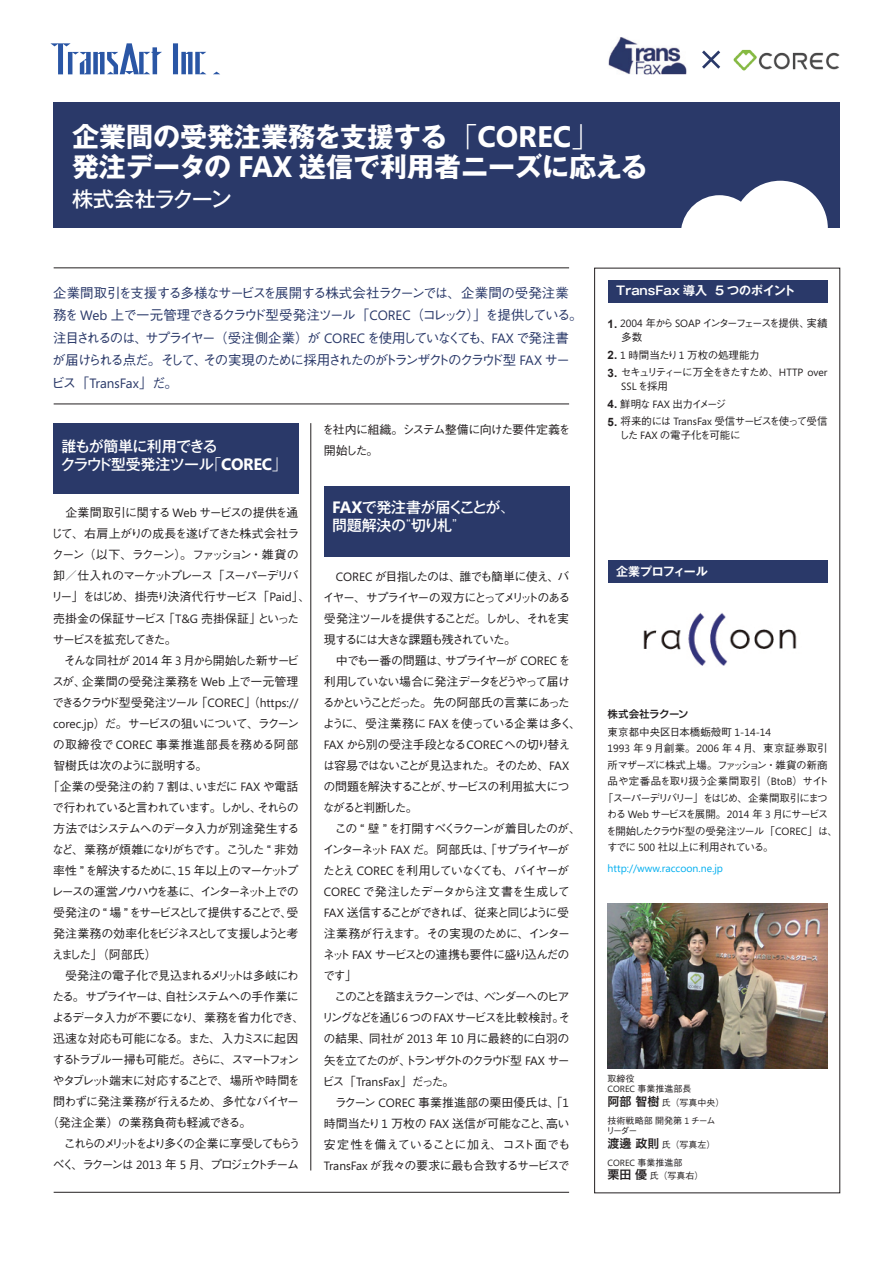
<style>
.page{position:relative;width:893px;height:1263px;background:#fff}
.page>*{position:absolute;margin:0;border:0;box-sizing:border-box;transform-origin:0 0}
.タイトル{font:700 27px "Gothic MB101 Pr 6 N";color:#fff}
.サブタイトル{font:500 21px "Gothic MB101 Pr 6 N";letter-spacing:-.07em;color:#fff}
.小見出し一行目{font:500 15px/18px "Gothic MB101 Pr 6 N";letter-spacing:-.045em;color:#fff}
.小見出し{font:500 15px/18px "Gothic MB101 Pr 6 N";letter-spacing:-.02em;color:#fff}
.リード{font:500 13.5px/22.5px "Gothic BBB Pr 6 N";letter-spacing:-.11em;color:#2a3969}
.本文{font:500 12px/21px "Gothic BBB Pr 6 N";letter-spacing:-.11em;color:#231f20;text-align:justify}
.本文-2{font:500 12px/21px "Gothic BBB Pr 6 N";letter-spacing:-.195em;color:#231f20}
.本文-3{font:500 12px/21px "Gothic BBB Pr 6 N";letter-spacing:-.055em;color:#231f20}
.本文-4{font:500 12px "Gothic BBB Pr 6 N";letter-spacing:-.15em;color:#231f20}
.本文-5{font:500 12px "Gothic BBB Pr 6 N";letter-spacing:-.08em;color:#231f20}
.本文-6{font:500 12px "Gothic BBB Pr 6 N";letter-spacing:-.07em;color:#231f20}
.本文-7{font:500 12px "Gothic BBB Pr 6 N";letter-spacing:-.085em;color:#231f20}
.本文-8{font:500 12px "Gothic BBB Pr 6 N";letter-spacing:-.03em;color:#231f20}
.プロフィール{font:700 12px "Gothic MB101 Pr 6 N De";color:#fff}
.プロフィール-2{font:700 12px "Gothic MB101 Pr 6 N De";letter-spacing:-.04em;color:#fff}
.プロフィール-3{font:500 10.5px/13.5px "Gothic BBB Pr 6 N";letter-spacing:-.1em;color:#231f20}
.プロフィール-4{font:500 10.5px/13.5px "Gothic BBB Pr 6 N";letter-spacing:-.07em;color:#231f20}
.プロフィール-5{font:500 10.5px/13.5px "Gothic BBB Pr 6 N";letter-spacing:-.175em;color:#231f20}
.プロフィール-6{font:500 10.5px "Gothic BBB Pr 6 N";letter-spacing:-.14em;color:#231f20}
.プロフィール-7{font:500 10.5px "Gothic BBB Pr 6 N";letter-spacing:.035em;color:#231f20}
.プロフィール-8{font:500 10.5px "Gothic BBB Pr 6 N";letter-spacing:-.04em;color:#231f20}
.プロフィール-9{font:500 10.5px "Gothic BBB Pr 6 N";letter-spacing:-.155em;color:#231f20}
.プロフィール-10{font:10.5px "Segoe";color:#00aeef}
.プロフィール-11{font:500 10.5px "Gothic BBB Pr 6 N";letter-spacing:-.06em;color:#231f20}
.プロフィール-12{font:500 10.5px "Gothic BBB Pr 6 N";color:#231f20}
.プロフィール-13{font:500 10.5px "Gothic BBB Pr 6 N";letter-spacing:-.12em;color:#231f20}
.プロフィール-14{font:500 10.5px "Gothic BBB Pr 6 N";letter-spacing:-.015em;color:#231f20}
.プロフィール-15{font:500 10.5px "Gothic BBB Pr 6 N";letter-spacing:-.13em;color:#231f20}
.プロフィール-16{font:10.5px "Hira Kaku Pro N W6";color:#231f20}
.キャプション{font:500 9px "Gothic BBB Pr 6 N";color:#231f20}
.キャプション-2{font:9px "Segoe";color:#231f20}
.s1{font-weight:300}
.s2{font-family:"Segoe";font-size:29.7px}
.s3{font-family:"Segoe";font-weight:400}
.s4{font-family:"Segoe";font-weight:700;font-size:16.5px}
.s5{font-family:"Arial";font-weight:700;font-size:11.55px}
.s6{font-family:"Hira Kak ADK Std W6"}
.s7{font-family:"Hira Kaku Pro N W6";font-weight:400;font-size:12px}
.s8{font-family:"Gothic BBB Pr 6 N";font-weight:500}
</style>
<div class="page">
<div style="left:594px;top:268px;width:246px;height:925px;background:#fff;border:1px solid #231f20"></div>
<div style="left:53px;top:103px;width:787px;height:125px;background:#2a3969"></div>
<svg style="left:681px;top:181px;width:147px;height:47px"></svg>
<div style="left:53px;top:423px;width:245px;height:71px;background:#2a3969"></div>
<div style="left:324px;top:486px;width:245px;height:71px;background:#2a3969"></div>
<hr style="left:310px;top:423px;width:1px;height:747px;background:#231f20">
<hr style="left:54px;top:1192px;width:515px;height:1px;background:#231f20">
<hr style="left:54px;top:404px;width:515px;height:1px;background:#231f20">
<hr style="left:54px;top:267px;width:515px;height:1px;background:#231f20">
<div style="left:608px;top:560px;width:219px;height:23px;background:#2a3969"></div>
<div style="left:608px;top:280px;width:219px;height:23px;background:#2a3969"></div>
<img style="left:643px;top:612px;width:154px;height:54px">
<img style="left:608px;top:904px;width:219px;height:165px">
<img style="left:50px;top:43px;width:170px;height:32px">
<img style="left:733px;top:49px;width:107px;height:22px">
<svg style="left:702px;top:50px;width:19px;height:19px"></svg>
<img style="left:608px;top:37px;width:79px;height:38px">
<p class="タイトル" style="left:72px;top:114px;width:528px">企業間の受発注業務を支援する<span class="s1">「</span><span class="s2">COREC</span><span class="s1">」</span></p>
<p class="タイトル" style="left:72px;top:144px;width:577px">発注データの <span class="s2">FAX</span> 送信で利用者ニーズに応える</p>
<p class="サブタイトル" style="left:72px;top:182px;width:161px">株式会社ラクーン</p>
<p class="リード" style="left:51px;top:280px;width:533px">企業間取引を支援する多様なサービスを展開する株式会社ラクーンでは、企業間の受発注業務を <span class="s3">Web</span> 上で一元管理できるクラウド型受発注ツール「<span class="s3">COREC</span>（コレック）」を提供している。注目されるのは、サプライヤー（受注側企業）が <span class="s3">COREC</span> を使用していなくても、<span class="s3">FAX</span> で発注書が届けられる点だ。そして、その実現のために採用されたのがトランザクトのクラウド型 <span class="s3">FAX</span> サービス「<span class="s3">TransFax</span>」だ。</p>
<p class="小見出し一行目" style="left:60px;top:436px;width:228px">誰もが簡単に利用できる<br>クラウド型受発注ツール<span class="s1">「</span><span class="s4">COREC</span><span class="s1">」</span></p>
<p class="本文" style="left:51px;top:502px;width:261px;text-align:left">　企業間取引に関する <span class="s3">Web</span> サービスの提供を通じて、右肩上がりの成長を遂げてきた株式会社ラクーン（以下、ラクーン）。ファッション・雑貨の卸／仕入れのマーケットプレース「スーパーデリバリー」をはじめ、掛売り決済代行サービス「<span class="s3">Paid</span>」、売掛金の保証サービス「<span class="s3">T&amp;G</span> 売掛保証」といったサービスを拡充してきた。</p>
<p class="本文" style="left:52px;top:649px;width:249px">　そんな同社が <span class="s3">2014</span> 年 <span class="s3">3</span> 月から開始した新サービスが、企業間の受発注業務を<span class="s3">Web</span> 上で一元管理できるクラウド型受発注ツール「<span class="s3">COREC</span>」（<span class="s3">https:// corec.jp</span>）だ。サービスの狙いについて、ラクーンの取締役で <span class="s3">COREC</span> 事業推進部長を務める阿部智樹氏は次のように説明する。</p>
<p class="本文" style="left:51px;top:775px;width:250px;text-indent:-4px">「企業の受発注の約 <span class="s3">7</span> 割は、いまだに <span class="s3">FAX</span> や電話で行われていると言われています。しかし、それらの方法ではシステムへのデータ入力が別途発生するなど、業務が煩雑になりがちです。こうした “ 非効率性 ” を解決するために、<span class="s3">15</span> 年以上のマーケットプレースの運営ノウハウを基に、インターネット上での受発注の “ 場 ” をサービスとして提供することで、受発注業務の効率化をビジネスとして支援しようと考えました」（阿部氏）</p>
<p class="本文-5" style="left:53px;top:965px;width:247px">　受発注の電子化で見込まれるメリットは多岐にわ</p>
<p class="本文" style="left:52px;top:985px;width:248px">たる。サプライヤーは、自社システムへの手作業に</p>
<p class="本文" style="left:52px;top:1006px;width:254px">よるデータ入力が不要になり、業務を省力化でき、</p>
<p class="本文-6" style="left:53px;top:1028px;width:247px">迅速な対応も可能になる。また、入力ミスに起因</p>
<p class="本文-4" style="left:52px;top:1049px;width:248px">するトラブル一掃も可能だ。さらに、スマートフォン</p>
<p class="本文" style="left:53px;top:1069px;width:249px">やタブレット端末に対応することで、場所や時間を</p>
<p class="本文-7" style="left:53px;top:1091px;width:248px">問わずに発注業務が行えるため、多忙なバイヤー</p>
<p class="本文-8" style="left:47px;top:1112px;width:206px">（発注企業）の業務負荷も軽減できる。</p>
<p class="本文-2" style="left:53px;top:1132px;width:249px">　これらのメリットをより多くの企業に享受してもらうべく、ラクーンは <span class="s3">2013</span> 年 <span class="s3">5</span> 月、プロジェクトチーム</p>
<p class="本文-3" style="left:322px;top:418px;width:250px">を社内に組織。システム整備に向けた要件定義を開始した。</p>
<p class="小見出し" style="left:332px;top:498px;width:184px"><span class="s4">FAX</span>で発注書が届くことが<span class="s1">、</span>問題解決の<span class="s1">“</span>切り札<span class="s1">”</span></p>
<p class="本文" style="left:323px;top:566px;width:249px;text-indent:13px"><span class="s3">COREC</span> が目指したのは、誰でも簡単に使え、バイヤー、サプライヤーの双方にとってメリットのある受発注ツールを提供することだ。しかし、それを実現するには大きな課題も残されていた。</p>
<p class="本文" style="left:323px;top:650px;width:260px;text-align:left">　中でも一番の問題は、サプライヤーが <span class="s3">COREC</span> を利用していない場合に発注データをどうやって届けるかということだった。先の阿部氏の言葉にあったように、受注業務に <span class="s3">FAX</span> を使っている企業は多く、<br><span class="s3">FAX</span> から別の受注手段となる<span class="s3">COREC</span>への切り替えは容易ではないことが見込まれた。そのため、<span class="s3">FAX</span>の問題を解決することが、サービスの利用拡大につながると判断した。</p>
<p class="本文" style="left:323px;top:818px;width:260px;text-align:left">　この “ 壁 ” を打開すべくラクーンが着目したのが、インターネット <span class="s3">FAX</span> だ。阿部氏は、「サプライヤーがたとえ <span class="s3">COREC</span> を利用していなくても、バイヤーが<br><span class="s3">COREC</span> で発注したデータから注文書を生成して<br><span class="s3">FAX</span> 送信することができれば、従来と同じように受注業務が行えます。その実現のために、インターネット <span class="s3">FAX</span> サービスとの連携も要件に盛り込んだのです」</p>
<p class="本文" style="left:322px;top:986px;width:250px">　このことを踏まえラクーンでは、ベンダーへのヒアリングなどを通じ<span class="s3">6</span> つの <span class="s3">FAX</span> サービスを比較検討。その結果、同社が <span class="s3">2013</span> 年 <span class="s3">10</span> 月に最終的に白羽の矢を立てたのが、トランザクトのクラウド型 <span class="s3">FAX</span> サービス「<span class="s3">TransFax</span>」だった。</p>
<p class="本文" style="left:324px;top:1091px;width:248px">　ラクーン <span class="s3">COREC</span> 事業推進部の栗田優氏は、「<span class="s3">1</span>時間当たり<span class="s3">1</span> 万枚の <span class="s3">FAX</span> 送信が可能なこと、高い安定性を備えていることに加え、コスト面でも<span class="s3">TransFax</span> が我々の要求に最も合致するサービスで</p>
<p class="プロフィール" style="left:616px;top:280px;width:181px">TransFax 導入 5 つのポイント</p>
<p class="プロフィール-5" style="left:621px;top:316px;width:208px;text-indent:-14px"><span class="s5">1.</span> <span class="s3">2004</span> 年から<span class="s3">SOAP</span> インターフェースを提供、実績多数</p>
<p class="プロフィール-14" style="left:608px;top:346px;width:154px"><span class="s5">2.</span> <span class="s3">1</span> 時間当たり<span class="s3">1</span> 万枚の処理能力</p>
<p class="プロフィール-3" style="left:621px;top:365px;width:208px;text-indent:-14px"><span class="s5">3.</span> セキュリティーに万全をきたすため、<span class="s3">HTTP over<br>SSL</span>を採用</p>
<p class="プロフィール-15" style="left:608px;top:395px;width:120px"><span class="s5">4.</span> 鮮明な <span class="s3">FAX</span> 出力イメージ</p>
<p class="プロフィール-4" style="left:619px;top:414px;width:210px;text-indent:-11px"><span class="s5">5.</span> 将来的には <span class="s3">TransFax</span> 受信サービスを使って受信した <span class="s3">FAX</span> の電子化を可能に</p>
<p class="プロフィール-2" style="left:616px;top:561px;width:93px">企業プロフィール</p>
<p class="プロフィール-16" style="left:608px;top:705px;width:83px">株式会社<span class="s6">ラクーン</span></p>
<p class="プロフィール-12" style="left:608px;top:723px;width:165px">東京都中央区日本橋蛎殻町 <span class="s3">1-14-14</span></p>
<p class="プロフィール-7" style="left:608px;top:740px;width:222px"><span class="s3">1993</span> 年 <span class="s3">9</span> 月創業。<span class="s3">2006</span> 年 <span class="s3">4</span> 月、東京証券取引</p>
<p class="プロフィール-11" style="left:608px;top:756px;width:221px">所マザーズに株式上場。ファッション・雑貨の新商</p>
<p class="プロフィール-8" style="left:608px;top:773px;width:222px">品や定番品を取り扱う企業間取引（<span class="s3">BtoB</span>）サイト</p>
<p class="プロフィール-9" style="left:603px;top:789px;width:226px">「スーパーデリバリー」をはじめ、企業間取引にまつ</p>
<p class="プロフィール-6" style="left:607px;top:806px;width:223px">わる<span class="s3">Web</span> サービスを展開。<span class="s3">2014</span> 年 <span class="s3">3</span> 月にサービス</p>
<p class="プロフィール-3" style="left:606px;top:823px;width:233px">を開始したクラウド型の受発注ツール「<span class="s3">COREC</span>」は、</p>
<p class="プロフィール-13" style="left:607px;top:839px;width:168px">すでに <span class="s3">500</span> 社以上に利用されている。</p>
<p class="プロフィール-10" style="left:608px;top:861px;width:117px">http://www.raccoon.ne.jp</p>
<p class="キャプション" style="left:608px;top:1071px;width:28px">取締役</p>
<p class="キャプション" style="left:608px;top:1082px;width:85px"><span class="s3">COREC</span> 事業推進部長</p>
<p class="キャプション" style="left:608px;top:1095px;width:118px"><span class="s7">阿部智樹</span>氏（写真中央）</p>
<p class="キャプション" style="left:608px;top:1113px;width:109px">技術戦略部開発第 <span class="s3">1</span> チーム</p>
<p class="キャプション" style="left:606px;top:1124px;width:33px">リーダー</p>
<p class="キャプション" style="left:608px;top:1137px;width:109px"><span class="s7">渡邊政則</span>氏（写真左）</p>
<p class="キャプション-2" style="left:608px;top:1156px;width:76px">COREC <span class="s8">事業推進部</span></p>
<p class="キャプション" style="left:608px;top:1169px;width:97px"><span class="s7">栗田優</span>氏（写真右）</p>
</div>
